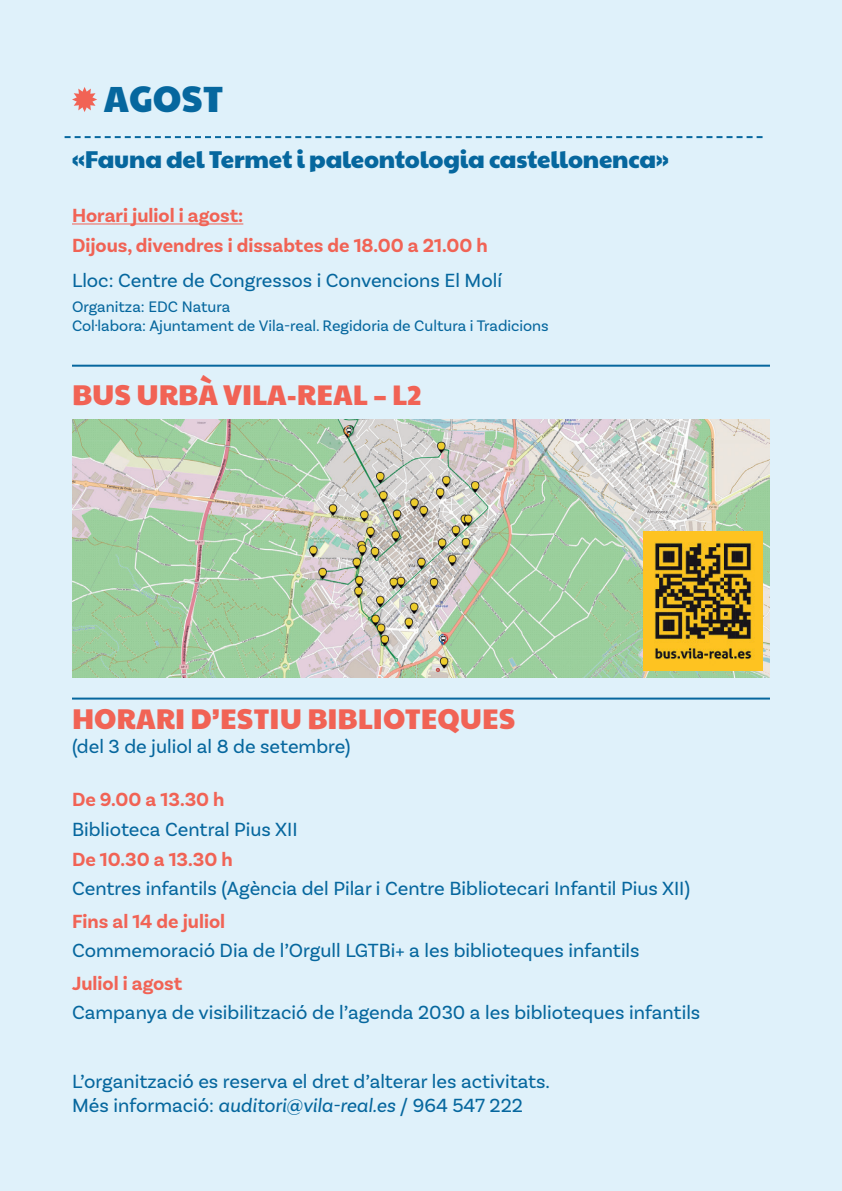
<style>
.page{position:relative;width:842px;height:1191px;background:#dff1fa}
.page>*{position:absolute;margin:0;border:0;box-sizing:border-box;transform-origin:0 0}
.t1{font:36px "Paytone One";color:#06679e}
.t2{font:28px "Paytone One";color:#f16355}
.t3{font:24px "Paytone One";letter-spacing:-.01em;color:#06679e}
.t4{font:20px/24px "Basic Sans";color:#06679e}
.t5{font:700 20px/29.6px "Basic Sans";color:#f16355}
.t6{font:16px/19.2px "Basic Sans";color:#06679e}
.s1{font-style:italic}
</style>
<div class="page">
<svg style="left:72px;top:87px;width:25px;height:25px"></svg>
<hr style="left:72px;top:223px;width:171px;height:1px;background:#f16355">
<svg style="left:65px;top:136px;width:697px;height:2px"></svg>
<hr style="left:72px;top:697px;width:698px;height:2px;background:#06679e">
<hr style="left:72px;top:365px;width:698px;height:2px;background:#06679e">
<img style="left:72px;top:420px;width:698px;height:257px">
<img style="left:643px;top:531px;width:119px;height:139px">
<h1 class="t1" style="left:104px;top:66px;width:121px">AGOST</h1>
<p class="t3" style="left:72px;top:138px;width:598px">«Fauna del Termet i paleontologia castellonenca»</p>
<p class="t5" style="left:72px;top:201px;width:417px">Horari juliol i agost:<br>Dijous, divendres i dissabtes de 18.00 a 21.00 h</p>
<p class="t4" style="left:72px;top:268px;width:431px">Lloc: Centre de Congressos i Convencions El Molí</p>
<p class="t6" style="left:72px;top:297px;width:478px">Organitza: EDC Natura<br>Col·labora: Ajuntament de Vila-real. Regidoria de Cultura i Tradicions</p>
<h2 class="t2" style="left:72px;top:369px;width:351px">BUS URBÀ VILA-REAL – L2</h2>
<h2 class="t2" style="left:72px;top:693px;width:445px">HORARI D’ESTIU BIBLIOTEQUES</h2>
<p class="t4" style="left:72px;top:734px;width:280px">(del 3 de juliol al 8 de setembre)</p>
<p class="t5" style="left:72px;top:785px;width:154px">De 9.00 a 13.30 h</p>
<p class="t4" style="left:72px;top:817px;width:227px">Biblioteca Central Pius XII</p>
<p class="t5" style="left:72px;top:844px;width:162px">De 10.30 a 13.30 h</p>
<p class="t4" style="left:72px;top:876px;width:620px">Centres infantils (Agència del Pilar i Centre Bibliotecari Infantil Pius XII)</p>
<p class="t5" style="left:72px;top:906px;width:155px">Fins al 14 de juliol</p>
<p class="t4" style="left:72px;top:938px;width:569px">Commemoració Dia de l’Orgull LGTBi+ a les biblioteques infantils</p>
<p class="t5" style="left:72px;top:968px;width:112px">Juliol i agost</p>
<p class="t4" style="left:72px;top:1000px;width:630px">Campanya de visibilització de l’agenda 2030 a les biblioteques infantils</p>
<p class="t4" style="left:72px;top:1069px;width:480px">L’organització es reserva el dret d’alterar les activitats.<br>Més informació: <span class="s1">auditori@vila-real.es</span> / 964 547 222</p>
</div>
